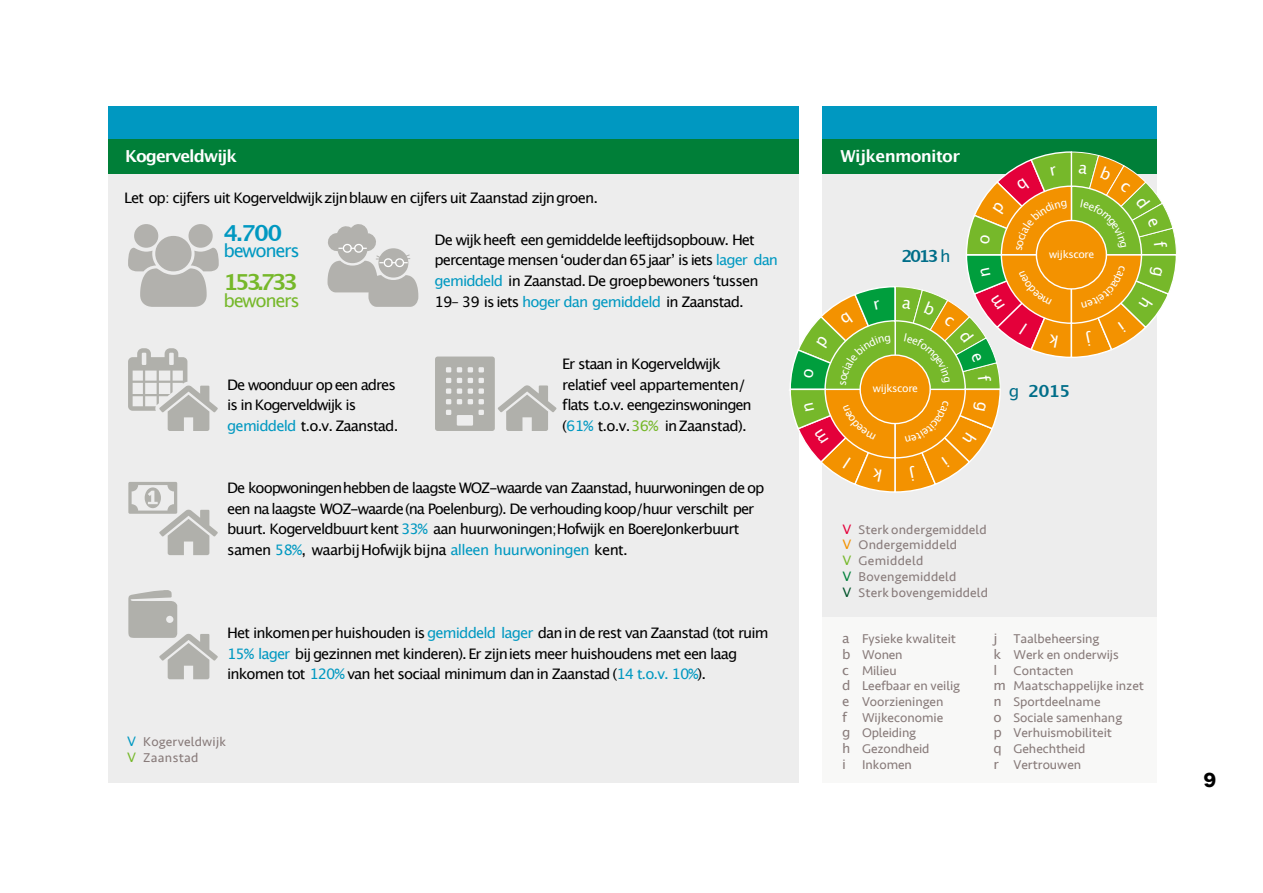
<style>
.page{position:relative;width:1263px;height:893px;background:#fff}
.page>*{position:absolute;margin:0;border:0;box-sizing:border-box;transform-origin:0 0}
.t1{font:700 22.05px "Lucida Grande";letter-spacing:-.15em;color:#76b82a}
.t2{font:700 22.05px "Lucida Grande";color:#0098c1}
.t3{font:700 21px "Galano Grotesque Alt";color:#000}
.t4{font:18px "Lucida Grande";letter-spacing:-.07em;color:#0098c1}
.t5{font:18px "Lucida Grande";letter-spacing:-.07em;color:#76b82a}
.t6{font:700 16.5px "Lucida Grande";letter-spacing:-.065em;color:#fff}
.t7{font:700 16.5px "Lucida Grande";letter-spacing:-.04em;color:#fff}
.t8{font:700 16.5px "Lucida Grande";letter-spacing:-.1em;color:#006e89}
.t9{font:14.55px/20.7px "Lucida Grande";letter-spacing:-.06em;color:#000}
.t10{font:13.05px/15.8px "Seravek";color:#887b7a}
.t11{font:10.35px "Lucida Grande";letter-spacing:-.04em;color:#fff}
.s1{color:#0098c1}
.s2{color:#76b82a}
.s3{font-family:"Lucida Grande";color:#0098c1}
.s4{font-family:"Lucida Grande";color:#76b82a}
.s5{font-weight:400}
.s6{font-family:"Lucida Grande";color:#e4003a}
.s7{font-family:"Lucida Grande";color:#f39200}
.s8{font-family:"Lucida Grande";color:#00813b}
.s9{font-family:"Lucida Grande";color:#005329}
.s10{font-family:"Lucida Grande"}
</style>
<div class="page">
<div style="left:108px;top:173px;width:691px;height:610px;background:#ededed"></div>
<div style="left:822px;top:173px;width:335px;height:445px;background:#ededed"></div>
<div style="left:822px;top:617px;width:335px;height:166px;background:#f8f8f7"></div>
<div style="left:108px;top:106px;width:691px;height:33px;background:#0098c1"></div>
<div style="left:822px;top:106px;width:335px;height:33px;background:#0098c1"></div>
<div style="left:108px;top:139px;width:691px;height:35px;background:#007f38"></div>
<div style="left:822px;top:139px;width:335px;height:35px;background:#007f38"></div>
<svg style="left:128px;top:224px;width:91px;height:83px"></svg>
<svg style="left:327px;top:224px;width:91px;height:83px"></svg>
<svg style="left:128px;top:348px;width:90px;height:83px"></svg>
<svg style="left:128px;top:482px;width:90px;height:73px"></svg>
<svg style="left:435px;top:357px;width:121px;height:74px"></svg>
<svg style="left:128px;top:590px;width:90px;height:89px"></svg>
<svg style="left:789px;top:151px;width:388px;height:342px"></svg>
<p class="t6" style="left:125px;top:150px;width:113px">Kogerveldwijk</p>
<p class="t7" style="left:840px;top:150px;width:121px">Wĳkenmonitor</p>
<p class="t9" style="left:124px;top:189px;width:475px">Let op: cijfers uit Kogerveldwijkzijnblauw en cijfers uit Zaanstad zijngroen.</p>
<h1 class="t2" style="left:223px;top:223px;width:61px">4.700</h1>
<p class="t4" style="left:223px;top:243px;width:78px">bewoners</p>
<h1 class="t1" style="left:223px;top:273px;width:76px">153.733</h1>
<p class="t5" style="left:223px;top:293px;width:78px">bewoners</p>
<p class="t9" style="left:227px;top:375px;width:173px">De woonduur op een adres is in Kogerveldwijk is <span class="s1">gemiddeld</span> t.o.v. Zaanstad.</p>
<p class="t9" style="left:435px;top:230px;width:345px">De wijk heeft een gemiddelde leeftijdsopbouw. Het percentage mensen ʻouderdan 65jaarʼ is iets <span class="s1">lager dan gemiddeld</span> in Zaanstad. De groepbewoners ʻtussen 19– 39 is iets <span class="s1">hoger dan gemiddeld</span> in Zaanstad.</p>
<p class="t9" style="left:562px;top:354px;width:191px">Er staan in Kogerveldwijk relatief veel appartementen/ flats t.o.v. eengezinswoningen (<span class="s1">61%</span> t.o.v.<span class="s2">36%</span> inZaanstad).</p>
<p class="t9" style="left:227px;top:478px;width:539px">De koopwoningenhebben de laagste WOZ-waarde van Zaanstad, huurwoningen de op een na laagste WOZ-waarde(na Poelenburg). De verhouding koop/huur verschilt per buurt. Kogerveldbuurt kent <span class="s1">33%</span> aan huurwoningen;Hofwijk en BoereJonkerbuurt samen <span class="s1">58%</span>, waarbĳHofwĳk bĳna <span class="s1">alleen huurwoningen</span> kent.</p>
<p class="t9" style="left:227px;top:623px;width:543px">Het inkomenper huishouden is <span class="s1">gemiddeld lager</span> dan in de rest van Zaanstad (tot ruim<br><span class="s1">15% lager</span> bij gezinnen met kinderen). Er zijniets meer huishoudens met een laag inkomen tot <span class="s1">120%</span> van het sociaal minimum dan in Zaanstad (<span class="s1">14 t.o.v. 10%</span>).</p>
<p class="t10" style="left:127px;top:734px;width:100px"><span class="s3">V</span> Kogerveldwijk<br><span class="s4">V</span> Zaanstad</p>
<p class="t8" style="left:901px;top:249px;width:51px">2013 <span class="s5">h</span></p>
<p class="t11" style="left:873px;top:384px;width:47px">wĳkscore</p>
<p class="t11" style="left:1049px;top:250px;width:47px">wĳkscore</p>
<p class="t8" style="left:1009px;top:384px;width:63px"><span class="s5">g</span> 2015</p>
<p class="t10" style="left:842px;top:522px;width:147px"><span class="s6">V</span> Sterk ondergemiddeld<br><span class="s7">V</span> Ondergemiddeld<br><span class="s4">V</span> Gemiddeld<br><span class="s8">V</span> Bovengemiddeld<br><span class="s9">V</span> Sterk bovengemiddeld</p>
<p class="t10" style="left:842px;top:631px;width:120px"><span class="s10">a</span> Fysieke kwaliteit <span class="s10">b</span> Wonen<br><span class="s10">c</span> Milieu<br><span class="s10">d</span> Leefbaar en veilig <span class="s10">e</span> Voorzieningen<br><span class="s10">f</span> Wijkeconomie<br><span class="s10">g</span> Opleiding<br><span class="s10">h</span> Gezondheid<br><span class="s10">i</span> Inkomen</p>
<p class="t10" style="left:993px;top:631px;width:152px"><span class="s10">j</span> Taalbeheersing<br><span class="s10">k</span> Werk en onderwijs<br><span class="s10">l</span> Contacten<br><span class="s10">m</span> Maatschappelijke inzet <span class="s10">n</span> Sportdeelname<br><span class="s10">o</span> Sociale samenhang<br><span class="s10">p</span> Verhuismobiliteit<br><span class="s10">q</span> Gehechtheid<br><span class="s10">r</span> Vertrouwen</p>
<h2 class="t3" style="left:1203px;top:766px;width:14px">9</h2>
</div>
